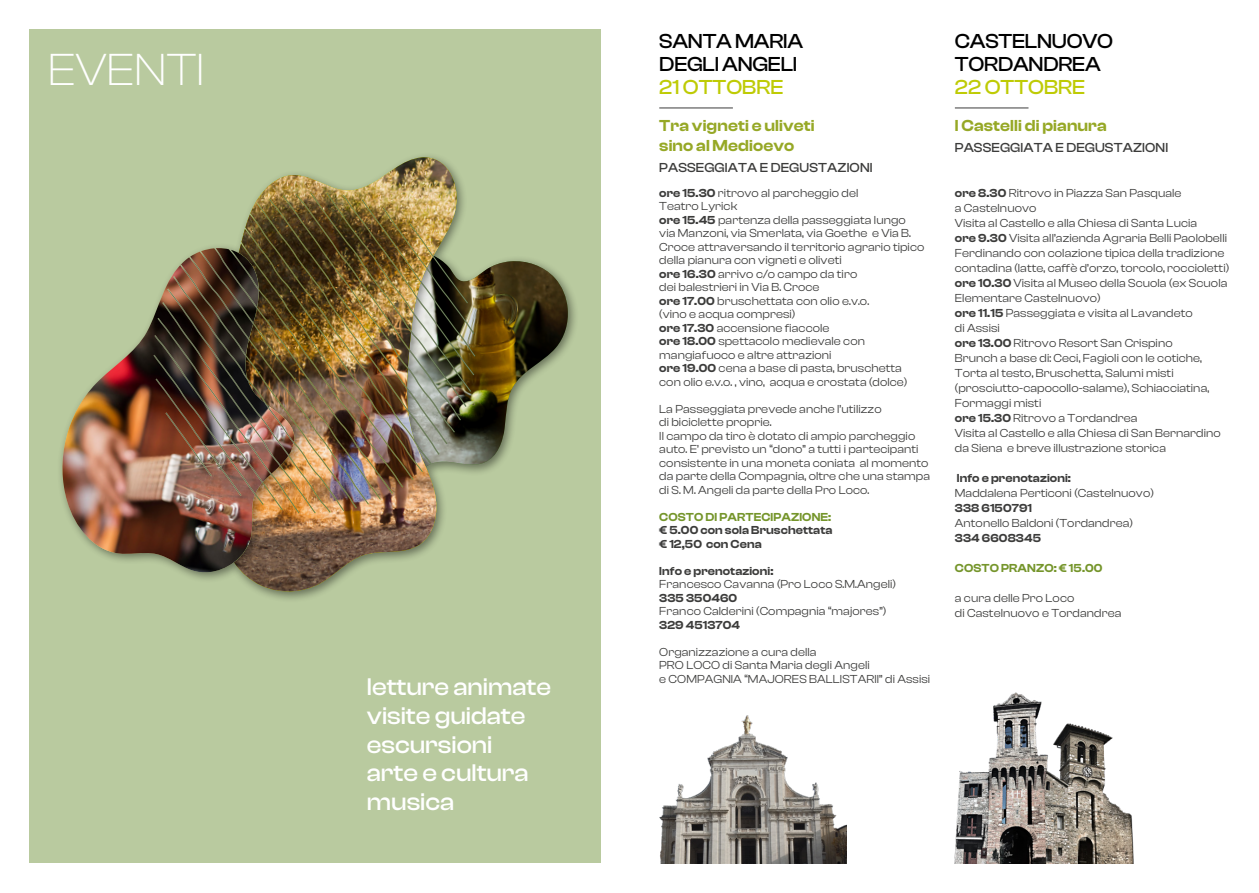
<style>
.page{position:relative;width:1259px;height:893px;background:#fff}
.page>*{position:absolute;margin:0;border:0;box-sizing:border-box;transform-origin:0 0}
.t1{font:300 46.5px "Clash Display";color:#fff}
.t2{font:500 24.9px/28.7px "Clash Display";color:#fff}
.t3{font:500 21px/22.8px "Clash Display";letter-spacing:-.01em;color:#000}
.t4{font:500 21px "Clash Display";color:#becb05}
.t5{font:600 16.5px/19.5px "Clash Display";letter-spacing:.01em;color:#96a826}
.t6{font:500 13.5px "Clash Display";letter-spacing:.01em;color:#3c3c3b}
.t7{font:12px/13.5px "Clash Display";letter-spacing:.01em;color:#3c3c3b}
.t8{font:600 12px/13.5px "Clash Display";letter-spacing:.01em;color:#3c3c3b}
.t9{font:600 12px "Clash Display";letter-spacing:.01em;color:#75952b}
.s1{font-weight:600}
</style>
<div class="page">
<div style="left:30px;top:30px;width:571px;height:833px;background:#b9ca9f"></div>
<div style="left:401px;top:251px;width:178px;height:226px;background:#000;opacity:.45"></div>
<svg style="left:468px;top:256px;width:104px;height:211px"></svg>
<img style="left:468px;top:257px;width:7px;height:135px">
<div style="left:229px;top:152px;width:239px;height:451px;background:#000;opacity:.45"></div>
<img style="left:234px;top:157px;width:226px;height:435px">
<img style="left:250px;top:157px;width:171px;height:283px">
<div style="left:56px;top:242px;width:249px;height:342px;background:#000;opacity:.45"></div>
<img style="left:259px;top:248px;width:35px;height:325px">
<img style="left:56px;top:248px;width:203px;height:325px">
<svg style="left:136px;top:348px;width:25px;height:36px"></svg>
<img style="left:659px;top:715px;width:187px;height:148px">
<img style="left:955px;top:692px;width:179px;height:171px">
<hr style="left:659px;top:108px;width:74px;height:1px;background:#3c3c3b">
<hr style="left:955px;top:108px;width:73px;height:1px;background:#3c3c3b">
<h1 class="t1" style="left:48px;top:43px;width:158px">EVENTI</h1>
<h2 class="t2" style="left:367px;top:672px;width:186px">letture animate visite guidate escursioni<br>arte e cultura musica</h2>
<h3 class="t3" style="left:659px;top:30px;width:145px">SANTA MARIA<br>DEGLI ANGELI</h3>
<h3 class="t4" style="left:659px;top:75px;width:126px">21 OTTOBRE</h3>
<h3 class="t5" style="left:659px;top:116px;width:157px">Tra vigneti e uliveti sino al Medioevo</h3>
<p class="t6" style="left:659px;top:160px;width:215px">PASSEGGIATA E DEGUSTAZIONI</p>
<p class="t7" style="left:659px;top:186px;width:266px"><span class="s1">ore 15.30</span> ritrovo al parcheggio del<br>Teatro Lyrick<br><span class="s1">ore 15.45</span> partenza della passeggiata lungo via Manzoni, via Smerlata, via Goethe e Via B.<br>Croce attraversando il territorio agrario tipico della pianura con vigneti e oliveti<br><span class="s1">ore 16.30</span> arrivo c/o campo da tiro<br>dei balestrieri in Via B. Croce<br><span class="s1">ore 17.00</span> bruschettata con olio e.v.o.<br>(vino e acqua compresi)<br><span class="s1">ore 17.30</span> accensione fiaccole<br><span class="s1">ore 18.00</span> spettacolo medievale con mangiafuoco e altre attrazioni<br><span class="s1">ore 19.00</span> cena a base di pasta, bruschetta con olio e.v.o. , vino, acqua e crostata (dolce)</p>
<p class="t7" style="left:659px;top:402px;width:272px">La Passeggiata prevede anche l’utilizzo<br>di biciclette proprie.<br>Il campo da tiro è dotato di ampio parcheggio auto. E’ previsto un “dono” a tutti i partecipanti consistente in una moneta coniata al momento da parte della Compagnia, oltre che una stampa di S. M. Angeli da parte della Pro Loco.</p>
<p class="t9" style="left:659px;top:510px;width:174px">COSTO DI PARTECIPAZIONE:</p>
<p class="t8" style="left:659px;top:523px;width:175px">€ 5.00 con sola Bruschettata € 12,50 con Cena</p>
<p class="t8" style="left:659px;top:564px;width:116px">Info e prenotazioni:</p>
<p class="t7" style="left:659px;top:577px;width:238px">Francesco Cavanna (Pro Loco S.M.Angeli)</p>
<p class="t8" style="left:659px;top:591px;width:79px">335 350460</p>
<p class="t7" style="left:659px;top:604px;width:229px">Franco Calderini (Compagnia “majores”)</p>
<p class="t8" style="left:659px;top:618px;width:82px">329 4513704</p>
<p class="t7" style="left:659px;top:645px;width:272px">Organizzazione a cura della<br>PRO LOCO di Santa Maria degli Angeli<br>e COMPAGNIA “MAJORES BALLISTARII” di Assisi</p>
<h3 class="t3" style="left:955px;top:30px;width:160px">CASTELNUOVO<br>TORDANDREA</h3>
<h3 class="t4" style="left:955px;top:75px;width:132px">22 OTTOBRE</h3>
<h3 class="t5" style="left:955px;top:116px;width:153px">I Castelli di pianura</h3>
<p class="t6" style="left:955px;top:140px;width:215px">PASSEGGIATA E DEGUSTAZIONI</p>
<p class="t7" style="left:955px;top:185px;width:276px;line-height:15px"><span class="s1">ore 8.30</span> Ritrovo in Piazza San Pasquale<br>a Castelnuovo<br>Visita al Castello e alla Chiesa di Santa Lucia<br><span class="s1">ore 9.30</span> Visita all’azienda Agraria Belli Paolobelli Ferdinando con colazione tipica della tradizione contadina (latte, caffè d’orzo, torcolo, roccioletti) <span class="s1">ore 10.30</span> Visita al Museo della Scuola (ex Scuola Elementare Castelnuovo)<br><span class="s1">ore 11.15</span> Passeggiata e visita al Lavandeto<br>di Assisi<br><span class="s1">ore 13.00</span> Ritrovo Resort San Crispino<br>Brunch a base di: Ceci, Fagioli con le cotiche, Torta al testo, Bruschetta, Salumi misti (prosciutto-capocollo-salame), Schiacciatina, Formaggi misti<br><span class="s1">ore 15.30</span> Ritrovo a Tordandrea<br>Visita al Castello e alla Chiesa di San Bernardino da Siena e breve illustrazione storica</p>
<p class="t8" style="left:957px;top:471px;width:116px">Info e prenotazioni:</p>
<p class="t7" style="left:955px;top:486px;width:200px">Maddalena Perticoni (Castelnuovo)</p>
<p class="t8" style="left:955px;top:501px;width:79px">338 6150791</p>
<p class="t7" style="left:955px;top:516px;width:180px">Antonello Baldoni (Tordandrea)</p>
<p class="t8" style="left:955px;top:531px;width:88px">334 6608345</p>
<p class="t9" style="left:955px;top:561px;width:149px">COSTO PRANZO: € 15.00</p>
<p class="t7" style="left:955px;top:590px;width:168px;line-height:15px">a cura delle Pro Loco<br>di Castelnuovo e Tordandrea</p>
</div>
